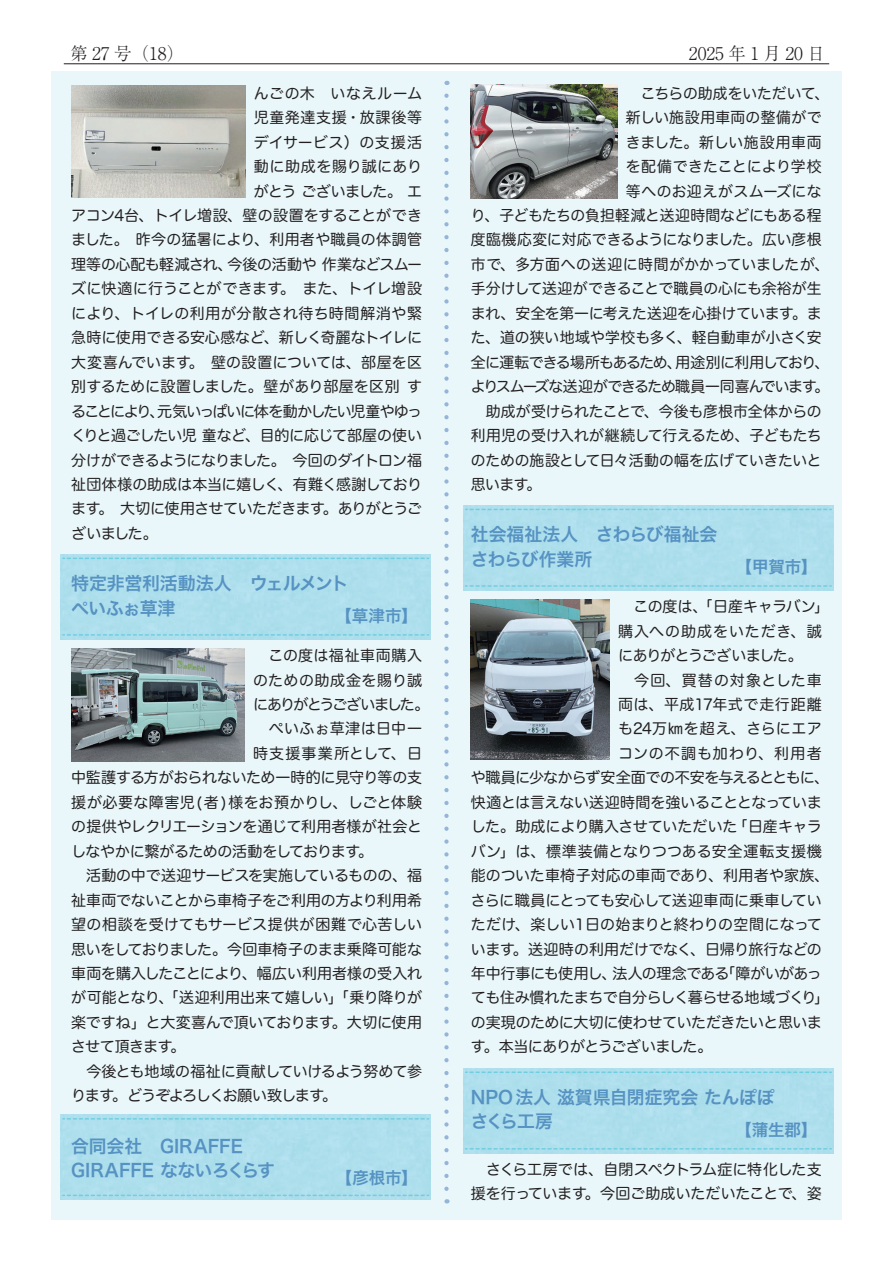
<style>
.page{position:relative;width:893px;height:1263px;background:#fff}
.page>*{position:absolute;margin:0;border:0;box-sizing:border-box;transform-origin:0 0}
.t1{font:18px/24.5px "Hira Kaku Pro W6";letter-spacing:-.005em;color:#5692c2}
.t2{font:18px/24.5px "Hira Kaku Pro W6";letter-spacing:-.025em;color:#5692c2}
.t3{font:300 17.55px "Ryumin Pro";letter-spacing:.25em;color:#231f20}
.t4{font:300 17.55px "Ryumin Pro";color:#231f20}
.t5{font:16.5px "Hira Kaku Pro W6";letter-spacing:-.01em;color:#5692c2}
.t6{font:15px/24.5px "Hira Maru Pro W4";letter-spacing:-.015em;color:#231f20}
.t7{font:15px "Hira Maru Pro W4";letter-spacing:-.035em;color:#231f20}
.t8{font:15px "Hira Maru Pro W4";letter-spacing:.035em;color:#231f20}
.t9{font:15px "Hira Maru Pro W4";letter-spacing:.02em;color:#231f20}
.t10{font:15px "Hira Maru Pro W4";letter-spacing:-.045em;color:#231f20}
.t11{font:15px "Hira Maru Pro W4";letter-spacing:.03em;color:#231f20}
.t12{font:15px "Hira Maru Pro W4";letter-spacing:.015em;color:#231f20}
.t13{font:15px "Hira Maru Pro W4";letter-spacing:-.065em;color:#231f20}
.t14{font:15px "Hira Maru Pro W4";letter-spacing:.025em;color:#231f20}
.t15{font:15px "Hira Maru Pro W4";letter-spacing:.005em;color:#231f20}
.t16{font:15px "Hira Maru Pro W4";letter-spacing:-.09em;color:#231f20}
.t17{font:15px "Hira Maru Pro W4";letter-spacing:-.06em;color:#231f20}
.t18{font:15px "Hira Maru Pro W4";letter-spacing:-.05em;color:#231f20}
.t19{font:15px "Hira Maru Pro W4";letter-spacing:.01em;color:#231f20}
.t20{font:15px "Hira Maru Pro W4";letter-spacing:-.105em;color:#231f20}
.t21{font:15px "Hira Maru Pro W4";letter-spacing:.06em;color:#231f20}
.t22{font:15px "Hira Maru Pro W4";letter-spacing:-.055em;color:#231f20}
.t23{font:15px "Hira Maru Pro W4";letter-spacing:.07em;color:#231f20}
.t24{font:15px "Hira Maru Pro W4";letter-spacing:.075em;color:#231f20}
.t25{font:15px "Hira Maru Pro W4";letter-spacing:.045em;color:#231f20}
.t26{font:15px "Hira Maru Pro W4";letter-spacing:.065em;color:#231f20}
</style>
<div class="page">
<div style="left:51px;top:71px;width:791px;height:1148px;background:#e9f7fa"></div>
<svg style="left:444px;top:96px;width:5px;height:1107px"></svg>
<div style="left:463px;top:505px;width:370px;height:85px;background:#aedfec"></div>
<svg style="left:466px;top:585px;width:365px;height:2px"></svg>
<svg style="left:466px;top:509px;width:365px;height:1px"></svg>
<div style="left:463px;top:1068px;width:370px;height:85px;background:#aedfec"></div>
<svg style="left:466px;top:1148px;width:365px;height:1px"></svg>
<svg style="left:466px;top:1071px;width:365px;height:2px"></svg>
<div style="left:61px;top:554px;width:370px;height:85px;background:#aedfec"></div>
<svg style="left:63px;top:634px;width:366px;height:2px"></svg>
<svg style="left:63px;top:558px;width:366px;height:1px"></svg>
<div style="left:61px;top:1114px;width:370px;height:85px;background:#aedfec"></div>
<svg style="left:63px;top:1194px;width:366px;height:2px"></svg>
<svg style="left:63px;top:1118px;width:366px;height:1px"></svg>
<img style="left:71px;top:85px;width:174px;height:113px">
<img style="left:71px;top:648px;width:174px;height:113px">
<img style="left:471px;top:85px;width:146px;height:113px">
<img style="left:471px;top:599px;width:139px;height:161px">
<hr style="left:64px;top:63px;width:765px;height:1px;background:#231f20">
<p class="t4" style="left:70px;top:39px;width:116px">第 27 号（18）</p>
<p class="t3" style="left:689px;top:39px;width:138px">2025年1月20日</p>
<p class="t11" style="left:254px;top:80px;width:170px">んごの木　いなえルーム</p>
<p class="t25" style="left:254px;top:105px;width:170px">児童発達支援・放課後等</p>
<p class="t15" style="left:254px;top:129px;width:170px">デイサービス）の支援活</p>
<p class="t8" style="left:254px;top:153px;width:170px">動に助成を賜り誠にあり</p>
<p class="t10" style="left:254px;top:178px;width:170px">がとう ございました。 エ</p>
<p class="t6" style="left:71px;top:202px;width:352px">アコン4台、トイレ増設、壁の設置をすることができ</p>
<p class="t12" style="left:71px;top:227px;width:352px">ました。 昨今の猛暑により、利用者や職員の体調管</p>
<p class="t6" style="left:71px;top:251px;width:352px">理等の心配も軽減され、今後の活動や 作業などスムー</p>
<p class="t19" style="left:71px;top:276px;width:352px">ズに快適に行うことができます。 また、トイレ増設</p>
<p class="t8" style="left:71px;top:300px;width:352px">により、トイレの利用が分散され待ち時間解消や緊</p>
<p class="t6" style="left:71px;top:324px;width:352px">急時に使用できる安心感など、新しく奇麗なトイレに</p>
<p class="t15" style="left:71px;top:349px;width:352px">大変喜んでいます。 壁の設置については、部屋を区</p>
<p class="t6" style="left:71px;top:373px;width:352px">別するために設置しました。壁があり部屋を区別 す</p>
<p class="t16" style="left:71px;top:398px;width:352px">ることにより、元気いっぱいに体を動かしたい児童やゆっ</p>
<p class="t7" style="left:71px;top:422px;width:352px">くりと過ごしたい児 童など、目的に応じて部屋の使い</p>
<p class="t13" style="left:71px;top:447px;width:352px">分けができるようになりました。 今回のダイトロン福</p>
<p class="t6" style="left:71px;top:471px;width:352px">祉団体様の助成は本当に嬉しく、有難く感謝しており</p>
<p class="t7" style="left:71px;top:496px;width:352px">ます。 大切に使用させていただきます。ありがとうご</p>
<p class="t6" style="left:71px;top:520px;width:88px">ざいました。</p>
<p class="t2" style="left:71px;top:570px;width:279px">特定非営利活動法人　ウェルメントぺいふぉ草津</p>
<p class="t5" style="left:335px;top:601px;width:84px">【草津市】</p>
<p class="t8" style="left:253px;top:642px;width:170px">　この度は福祉車両購入</p>
<p class="t11" style="left:253px;top:667px;width:170px">のための助成金を賜り誠</p>
<p class="t20" style="left:253px;top:691px;width:178px">にありがとうございました。</p>
<p class="t12" style="left:253px;top:716px;width:170px">　ぺいふぉ草津は日中一</p>
<p class="t26" style="left:253px;top:740px;width:170px">時支援事業所として、日</p>
<p class="t6" style="left:71px;top:765px;width:352px">中監護する方がおられないため一時的に見守り等の支</p>
<p class="t9" style="left:71px;top:789px;width:352px">援が必要な障害児(者)様をお預かりし、しごと体験</p>
<p class="t6" style="left:71px;top:813px;width:352px">の提供やレクリエーションを通じて利用者様が社会と</p>
<p class="t6" style="left:71px;top:838px;width:303px">しなやかに繋がるための活動をしております。</p>
<p class="t6" style="left:71px;top:862px;width:352px">　活動の中で送迎サービスを実施しているものの、福</p>
<p class="t6" style="left:71px;top:887px;width:352px">祉車両でないことから車椅子をご利用の方より利用希</p>
<p class="t9" style="left:71px;top:911px;width:352px">望の相談を受けてもサービス提供が困難で心苦しい</p>
<p class="t6" style="left:71px;top:936px;width:352px">思いをしておりました。今回車椅子のまま乗降可能な</p>
<p class="t6" style="left:71px;top:960px;width:352px">車両を購入したことにより、幅広い利用者様の受入れ</p>
<p class="t6" style="left:71px;top:985px;width:352px">が可能となり、「送迎利用出来て嬉しい」「乗り降りが</p>
<p class="t6" style="left:71px;top:1009px;width:352px">楽ですね」と大変喜んで頂いております。大切に使用</p>
<p class="t7" style="left:71px;top:1034px;width:116px">させて頂きます。</p>
<p class="t6" style="left:71px;top:1058px;width:352px">　今後とも地域の福祉に貢献していけるよう努めて参</p>
<p class="t13" style="left:71px;top:1083px;width:268px">ります。どうぞよろしくお願い致します。</p>
<p class="t1" style="left:71px;top:1133px;width:205px">合同会社　GIRAFFE<br>GIRAFFE なないろくらす</p>
<p class="t5" style="left:336px;top:1163px;width:83px">【彦根市】</p>
<p class="t6" style="left:626px;top:80px;width:205px">　こちらの助成をいただいて、</p>
<p class="t14" style="left:626px;top:105px;width:197px">新しい施設用車両の整備がで</p>
<p class="t12" style="left:626px;top:129px;width:197px">きました。新しい施設用車両</p>
<p class="t9" style="left:626px;top:153px;width:197px">を配備できたことにより学校</p>
<p class="t11" style="left:626px;top:178px;width:197px">等へのお迎えがスムーズにな</p>
<p class="t6" style="left:471px;top:202px;width:352px">り、子どもたちの負担軽減と送迎時間などにもある程</p>
<p class="t6" style="left:471px;top:227px;width:352px">度臨機応変に対応できるようになりました。広い彦根</p>
<p class="t14" style="left:471px;top:251px;width:360px">市で、多方面への送迎に時間がかかっていましたが、</p>
<p class="t6" style="left:471px;top:276px;width:352px">手分けして送迎ができることで職員の心にも余裕が生</p>
<p class="t6" style="left:471px;top:300px;width:352px">まれ、安全を第一に考えた送迎を心掛けています。ま</p>
<p class="t6" style="left:471px;top:324px;width:352px">た、道の狭い地域や学校も多く、軽自動車が小さく安</p>
<p class="t10" style="left:471px;top:349px;width:360px">全に運転できる場所もあるため、用途別に利用しており、</p>
<p class="t17" style="left:471px;top:373px;width:360px">よりスムーズな送迎ができるため職員一同喜んでいます。</p>
<p class="t6" style="left:471px;top:398px;width:352px">　助成が受けられたことで、今後も彦根市全体からの</p>
<p class="t6" style="left:471px;top:422px;width:352px">利用児の受け入れが継続して行えるため、子どもたち</p>
<p class="t6" style="left:471px;top:447px;width:352px">のための施設として日々活動の幅を広げていきたいと</p>
<p class="t6" style="left:471px;top:471px;width:72px">思います。</p>
<p class="t1" style="left:471px;top:521px;width:248px">社会福祉法人　さわらび福祉会さわらび作業所</p>
<p class="t5" style="left:736px;top:552px;width:83px">【甲賀市】</p>
<p class="t6" style="left:618px;top:593px;width:213px">　この度は、「日産キャラバン」</p>
<p class="t21" style="left:618px;top:618px;width:205px">購入への助成をいただき、誠</p>
<p class="t22" style="left:618px;top:642px;width:186px">にありがとうございました。</p>
<p class="t23" style="left:618px;top:667px;width:205px">　今回、買替の対象とした車</p>
<p class="t11" style="left:618px;top:691px;width:205px">両は、平成17年式で走行距離</p>
<p class="t6" style="left:618px;top:716px;width:205px">も24万㎞を超え、さらにエア</p>
<p class="t24" style="left:618px;top:740px;width:205px">コンの不調も加わり、利用者</p>
<p class="t18" style="left:471px;top:765px;width:360px">や職員に少なからず安全面での不安を与えるとともに、</p>
<p class="t6" style="left:471px;top:789px;width:352px">快適とは言えない送迎時間を強いることとなっていま</p>
<p class="t6" style="left:471px;top:813px;width:352px">した。助成により購入させていただいた「日産キャラ</p>
<p class="t8" style="left:471px;top:838px;width:352px">バン」は、標準装備となりつつある安全運転支援機</p>
<p class="t6" style="left:471px;top:862px;width:360px">能のついた車椅子対応の車両であり、利用者や家族、</p>
<p class="t6" style="left:471px;top:887px;width:352px">さらに職員にとっても安心して送迎車両に乗車してい</p>
<p class="t6" style="left:471px;top:911px;width:352px">ただけ、楽しい１日の始まりと終わりの空間になって</p>
<p class="t6" style="left:471px;top:936px;width:352px">います。送迎時の利用だけでなく、日帰り旅行などの</p>
<p class="t6" style="left:471px;top:960px;width:352px">年中行事にも使用し、法人の理念である「障がいがあっ</p>
<p class="t6" style="left:471px;top:985px;width:360px">ても住み慣れたまちで自分らしく暮らせる地域づくり」</p>
<p class="t7" style="left:471px;top:1009px;width:352px">の実現のために大切に使わせていただきたいと思いま</p>
<p class="t10" style="left:471px;top:1034px;width:243px">す。本当にありがとうございました。</p>
<p class="t1" style="left:471px;top:1084px;width:305px">NPO法人 滋賀県自閉症究会 たんぽぽさくら工房</p>
<p class="t5" style="left:735px;top:1114px;width:83px">【蒲生郡】</p>
<p class="t6" style="left:471px;top:1156px;width:352px">　さくら工房では、自閉スペクトラム症に特化した支援を行っています。今回ご助成いただいたことで、姿</p>
</div>
